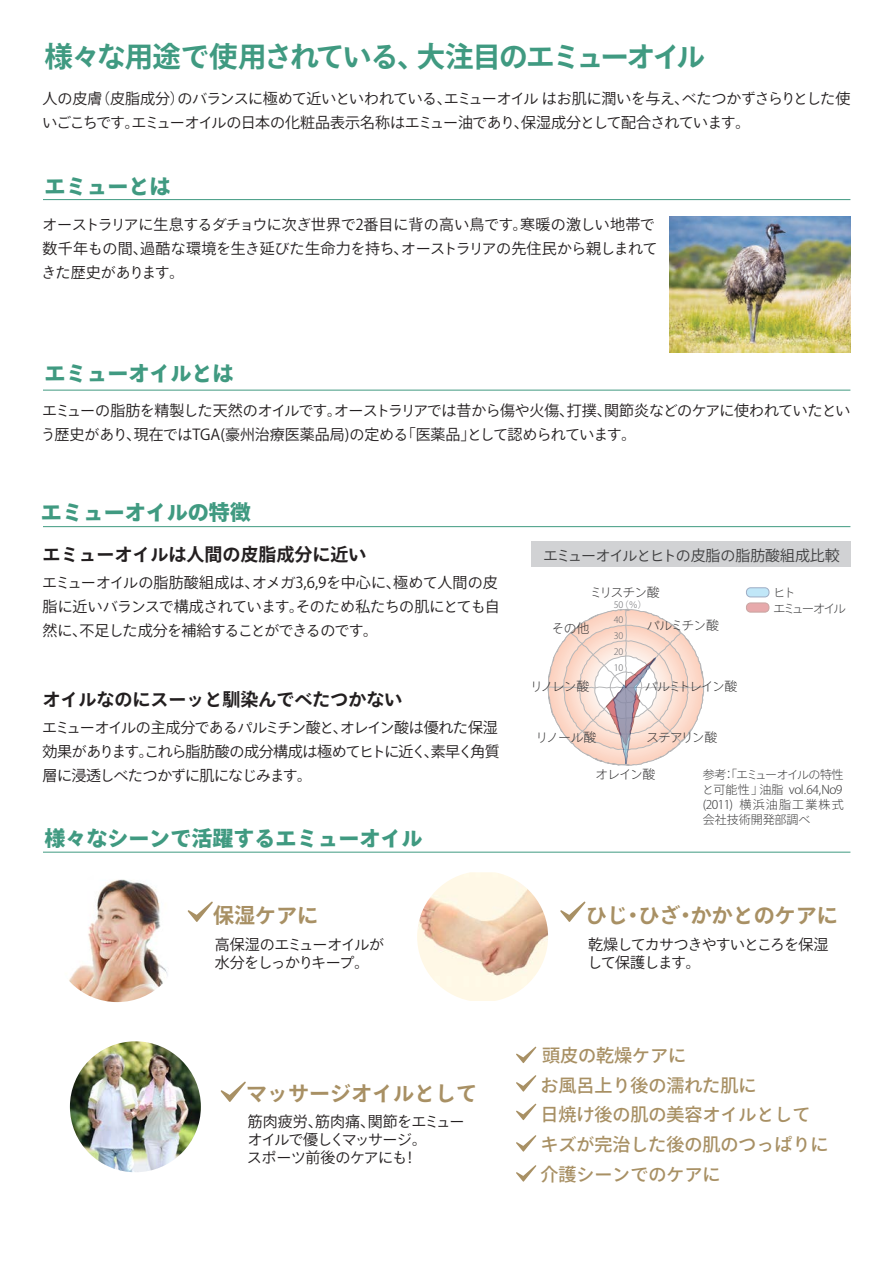
<style>
.page{position:relative;width:893px;height:1263px;background:#fff}
.page>*{position:absolute;margin:0;border:0;box-sizing:border-box;transform-origin:0 0}
.t1{font:700 28.5px "Ryo Gothic Plus N";letter-spacing:-.055em;color:#409a81}
.t2{font:800 21px "Ryo Gothic Plus N";color:#409a81}
.t3{font:700 21px "Ryo Gothic Plus N";color:#a89064}
.t4{font:500 18px/29.8px "Ryo Gothic Plus N";color:#a89064}
.t5{font:700 18px "Ryo Gothic Plus N";color:#231f20}
.t6{font:15px/24px "Ryo Gothic Plus N";letter-spacing:-.03em;color:#231f20}
.t7{font:15px/18px "Ryo Gothic Plus N";letter-spacing:-.05em;color:#231f20}
.t8{font:15px/18px "Ryo Gothic Plus N";letter-spacing:-.065em;color:#231f20}
.t9{font:14.85px "Ryo Gothic Plus N";letter-spacing:-.015em;color:#3e3e3f}
.t10{font:300 12.9px "Ryo Gothic Plus N";letter-spacing:-.08em;color:#363536}
.t11{font:300 12.9px "Ryo Gothic Plus N";letter-spacing:-.13em;color:#363536}
.t12{font:300 12.45px/16.4px "Ryo Gothic Plus N";letter-spacing:-.17em;color:#3e3e3f}
.t13{font:300 12px/15px "Ryo Gothic Plus N";letter-spacing:-.04em;color:#3e3e3f;text-align:justify}
.t14{font:300 9px "Ryo Gothic Plus N";color:#6c6d70}
</style>
<div class="page">
<img style="left:52px;top:871px;width:131px;height:131px;border-radius:65px">
<div style="left:531px;top:542px;width:320px;height:25px;background:#d1d2d4"></div>
<img style="left:70px;top:1041px;width:131px;height:131px;border-radius:65px">
<img style="left:417px;top:872px;width:131px;height:129px">
<svg style="left:188px;top:901px;width:25px;height:21px"></svg>
<svg style="left:221px;top:1081px;width:25px;height:21px"></svg>
<svg style="left:560px;top:901px;width:25px;height:21px"></svg>
<svg style="left:516px;top:1047px;width:20px;height:16px"></svg>
<svg style="left:516px;top:1075px;width:20px;height:16px"></svg>
<svg style="left:516px;top:1104px;width:20px;height:16px"></svg>
<svg style="left:516px;top:1135px;width:20px;height:16px"></svg>
<svg style="left:516px;top:1165px;width:20px;height:16px"></svg>
<hr style="left:43px;top:199px;width:807px;height:1px;background:#409a81">
<hr style="left:43px;top:526px;width:807px;height:1px;background:#409a81">
<hr style="left:43px;top:390px;width:807px;height:1px;background:#409a81">
<hr style="left:43px;top:852px;width:807px;height:1px;background:#409a81">
<img style="left:670px;top:217px;width:180px;height:136px">
<div style="left:746px;top:588px;width:23px;height:9px;background:#c1e7f8;border-radius:4px"></div>
<div style="left:746px;top:587px;width:23px;height:10px;border:1px solid #0e346f;border-radius:4px"></div>
<div style="left:746px;top:603px;width:23px;height:9px;background:#e7a9ab;border-radius:4px"></div>
<div style="left:746px;top:602px;width:23px;height:11px;border:1px solid #782018;border-radius:4px"></div>
<svg style="left:547px;top:609px;width:158px;height:157px"></svg>
<h1 class="t1" style="left:44px;top:39px;width:662px">様々な用途で使用されている、大注目のエミューオイル</h1>
<p class="t6" style="left:43px;top:88px;width:809px">人の皮膚（皮脂成分）のバランスに極めて近いといわれている、エミューオイルはお肌に潤いを与え、べたつかずさらりとした使いごこちです。エミューオイルの日本の化粧品表示名称はエミュー油であり、保湿成分として配合されています。</p>
<h2 class="t2" style="left:44px;top:172px;width:127px">エミューとは</h2>
<p class="t6" style="left:41px;top:213px;width:618px">オーストラリアに生息するダチョウに次ぎ世界で2番目に背の高い鳥です。寒暖の激しい地帯で数千年もの間、過酷な環境を生き延びた生命力を持ち、オーストラリアの先住民から親しまれてきた歴史があります。</p>
<h2 class="t2" style="left:44px;top:360px;width:191px">エミューオイルとは</h2>
<p class="t6" style="left:41px;top:399px;width:811px">エミューの脂肪を精製した天然のオイルです。オーストラリアでは昔から傷や火傷、打撲、関節炎などのケアに使われていたという歴史があり、現在ではTGA(豪州治療医薬品局)の定める「医薬品」として認められています。</p>
<h2 class="t2" style="left:41px;top:498px;width:212px">エミューオイルの特徴</h2>
<p class="t5" style="left:43px;top:543px;width:326px">エミューオイルは人間の皮脂成分に近い</p>
<p class="t6" style="left:42px;top:571px;width:459px">エミューオイルの脂肪酸組成は、オメガ3,6,9を中心に、極めて人間の皮脂に近いバランスで構成されています。そのため私たちの肌にとても自然に、不足した成分を補給することができるのです。</p>
<p class="t5" style="left:43px;top:688px;width:362px">オイルなのにスーッと馴染んでべたつかない</p>
<p class="t6" style="left:42px;top:716px;width:459px">エミューオイルの主成分であるパルミチン酸と、オレイン酸は優れた保湿効果があります。これら脂肪酸の成分構成は極めてヒトに近く、素早く角質層に浸透しべたつかずに肌になじみます。</p>
<h2 class="t2" style="left:44px;top:824px;width:379px">様々なシーンで活躍するエミューオイル</h2>
<h2 class="t3" style="left:213px;top:902px;width:106px">保湿ケアに</h2>
<p class="t8" style="left:215px;top:936px;width:171px">高保湿のエミューオイルが水分をしっかりキープ。</p>
<h2 class="t3" style="left:246px;top:1080px;width:232px">マッサージオイルとして</h2>
<p class="t6" style="left:247px;top:1113px;width:219px;line-height:18px">筋肉疲労、筋肉痛、関節をエミューオイルで優しくマッサージ。<br>スポーツ前後のケアにも！</p>
<p class="t9" style="left:543px;top:546px;width:298px">エミューオイルとヒトの皮脂の脂肪酸組成比較</p>
<p class="t10" style="left:589px;top:584px;width:72px">ミリスチン酸</p>
<p class="t10" style="left:647px;top:617px;width:74px">パルミチン酸</p>
<p class="t14" style="left:614px;top:599px;width:34px">50（％）</p>
<p class="t14" style="left:614px;top:615px;width:11px">40</p>
<p class="t10" style="left:552px;top:620px;width:39px">その他</p>
<p class="t14" style="left:614px;top:630px;width:11px">30</p>
<p class="t14" style="left:614px;top:646px;width:11px">20</p>
<p class="t10" style="left:530px;top:678px;width:61px">リノレン酸</p>
<p class="t14" style="left:614px;top:662px;width:11px">10</p>
<p class="t11" style="left:645px;top:678px;width:94px">パルミトレイン酸</p>
<p class="t12" style="left:773px;top:584px;width:75px">ヒト<br>エミューオイル</p>
<p class="t10" style="left:536px;top:729px;width:62px">リノール酸</p>
<p class="t10" style="left:646px;top:729px;width:73px">ステアリン酸</p>
<p class="t10" style="left:595px;top:767px;width:62px">オレイン酸</p>
<p class="t13" style="left:702px;top:767px;width:143px">参考：「エミューオイルの特性と可能性」油脂 vol.64,No9 (2011) 横浜油脂工業株式会社技術開発部調べ</p>
<h2 class="t3" style="left:586px;top:902px;width:253px">ひじ・ひざ・かかとのケアに</h2>
<p class="t7" style="left:587px;top:936px;width:242px">乾燥してカサつきやすいところを保湿して保護します。</p>
<p class="t4" style="left:541px;top:1041px;width:289px">頭皮の乾燥ケアに<br>お風呂上り後の濡れた肌に<br>日焼け後の肌の美容オイルとしてキズが完治した後の肌のつっぱりに介護シーンでのケアに</p>
</div>
